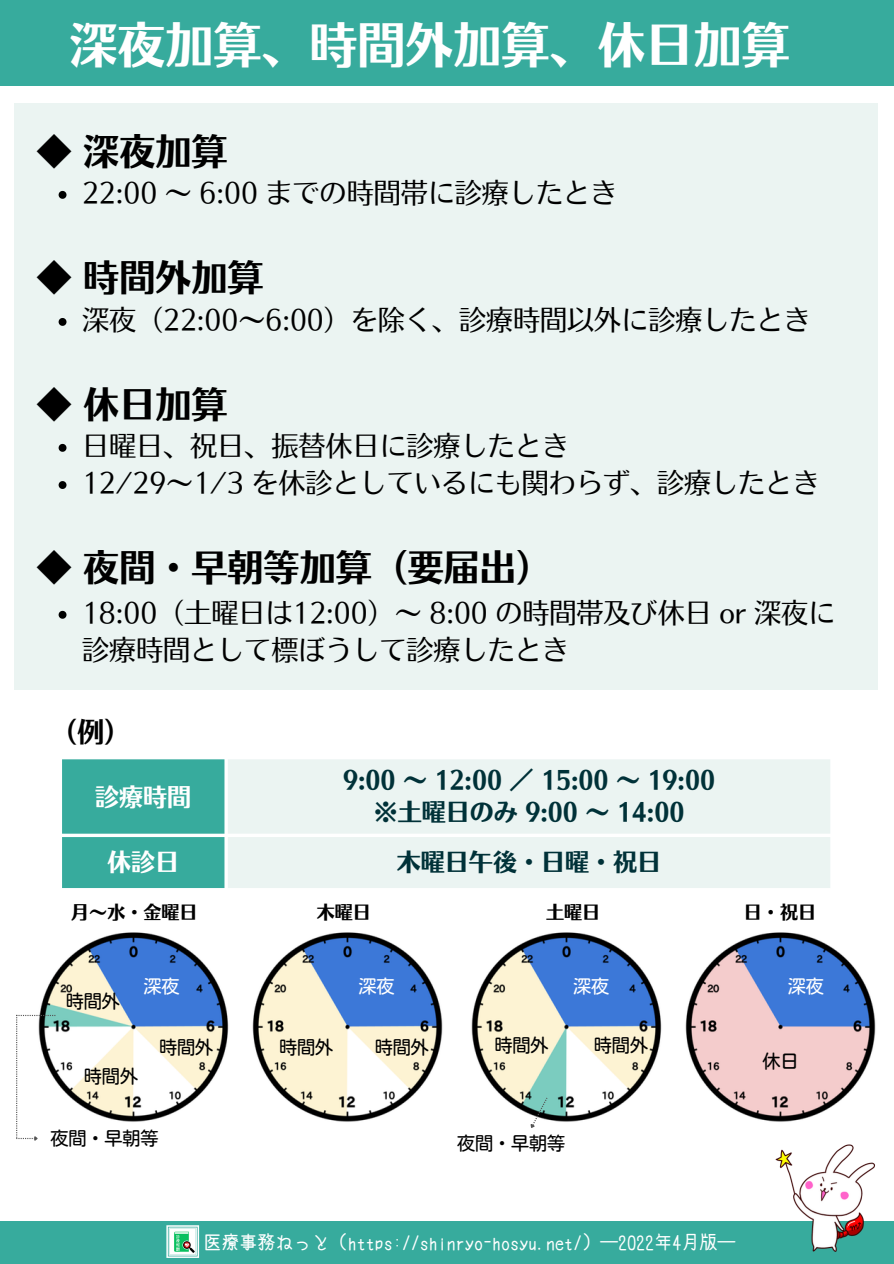
<style>
.page{position:relative;width:894px;height:1264px;background:#fff}
.page>*{position:absolute;margin:0;border:0;box-sizing:border-box;transform-origin:0 0}
.t1{font:48px "Nud Motoya Aporo Std W6";color:#fff}
.t2{font:36px "Nud Motoya Aporo Std W6";color:#000}
.t3{font:27px/37.2px "Nud Motoya Aporo Std W3";color:#000}
.t4{font:27px "Nud Motoya Aporo Std W6";color:#000}
.t5{font:24px/32.7px "Nud Motoya Aporo Std W6";color:#003138;text-align:center}
.t6{font:24px "Nud Motoya Aporo Std W6";color:#fff}
.t7{font:18px "cinecaption";color:#fff}
.t8{font:18px "Nud Motoya Maru Std W3";color:#000}
.t9{font:18px "Nud Motoya Aporo Std W6";color:#000}
.t10{font:18px "Nud Motoya Maru Std W3";color:#fff}
</style>
<div class="page">
<div style="left:0;top:0;width:893px;height:86px;background:#37ab9d"></div>
<div style="left:0;top:1221px;width:893px;height:42px;background:#37ab9d"></div>
<svg style="left:166px;top:1225px;width:33px;height:32px"></svg>
<img style="left:171px;top:1229px;width:24px;height:24px">
<div style="left:62px;top:759px;width:162px;height:129px;background:#37ab9d"></div>
<div style="left:228px;top:759px;width:602px;height:129px;background:#ebf4f2"></div>
<div style="left:14px;top:103px;width:863px;height:586px;background:#ebf4f2"></div>
<img style="left:471px;top:932px;width:405px;height:190px">
<img style="left:39px;top:932px;width:404px;height:190px">
<svg style="left:16px;top:1014px;width:39px;height:127px"></svg>
<svg style="left:527px;top:1097px;width:20px;height:31px"></svg>
<img style="left:775px;top:1144px;width:100px;height:108px">
<svg style="left:59px;top:191px;width:7px;height:8px"></svg>
<svg style="left:59px;top:444px;width:7px;height:8px"></svg>
<svg style="left:59px;top:481px;width:7px;height:8px"></svg>
<svg style="left:59px;top:318px;width:7px;height:8px"></svg>
<svg style="left:59px;top:611px;width:7px;height:7px"></svg>
<h1 class="t1" style="left:69px;top:21px;width:721px">深夜加算、時間外加算、休日加算</h1>
<h2 class="t2" style="left:36px;top:133px;width:193px">◆ 深夜加算</h2>
<p class="t3" style="left:82px;top:174px;width:536px">22:00 ～ 6:00 までの時間帯に診療したとき</p>
<h2 class="t2" style="left:36px;top:259px;width:229px">◆ 時間外加算</h2>
<p class="t3" style="left:82px;top:301px;width:729px">深夜（22:00～6:00）を除く、診療時間以外に診療したとき</p>
<h2 class="t2" style="left:36px;top:386px;width:193px">◆ 休日加算</h2>
<p class="t3" style="left:82px;top:427px;width:738px">日曜日、祝日、振替休日に診療したとき<br>12/29～1/3 を休診としているにも関わらず、診療したとき</p>
<h2 class="t2" style="left:36px;top:549px;width:517px">◆ 夜間・早朝等加算（要届出）</h2>
<p class="t3" style="left:82px;top:594px;width:754px">18:00（土曜日は12:00）～ 8:00 の時間帯及び休日 or 深夜に診療時間として標ぼうして診療したとき</p>
<p class="t4" style="left:50px;top:718px;width:83px">（例）</p>
<p class="t6" style="left:95px;top:784px;width:98px">診療時間</p>
<p class="t5" style="left:343px;top:763px;width:373px">9:00 ～ 12:00 ／ 15:00 ～ 19:00 ※土曜日のみ 9:00 ～ 14:00</p>
<p class="t6" style="left:107px;top:849px;width:67px">休診日</p>
<p class="t5" style="left:397px;top:845px;width:259px">木曜日午後・日曜・祝日</p>
<p class="t9" style="left:71px;top:903px;width:123px">月～水・金曜日</p>
<p class="t9" style="left:317px;top:903px;width:51px">木曜日</p>
<p class="t9" style="left:546px;top:903px;width:51px">土曜日</p>
<p class="t9" style="left:743px;top:903px;width:69px">日・祝日</p>
<p class="t8" style="left:66px;top:992px;width:56px">時間外</p>
<p class="t10" style="left:143px;top:977px;width:38px">深夜</p>
<p class="t10" style="left:358px;top:977px;width:38px">深夜</p>
<p class="t10" style="left:573px;top:977px;width:38px">深夜</p>
<p class="t10" style="left:787px;top:977px;width:38px">深夜</p>
<p class="t8" style="left:84px;top:1066px;width:56px">時間外</p>
<p class="t8" style="left:159px;top:1037px;width:56px">時間外</p>
<p class="t8" style="left:50px;top:1129px;width:110px">夜間・早朝等</p>
<p class="t8" style="left:279px;top:1037px;width:56px">時間外</p>
<p class="t8" style="left:374px;top:1037px;width:56px">時間外</p>
<p class="t8" style="left:494px;top:1035px;width:56px">時間外</p>
<p class="t8" style="left:593px;top:1035px;width:56px">時間外</p>
<p class="t8" style="left:457px;top:1134px;width:110px">夜間・早朝等</p>
<p class="t8" style="left:762px;top:1051px;width:32px">休日</p>
<p class="t7" style="left:203px;top:1232px;width:533px">医療事務ねっと (https://shinryo-hosyu.net/) ―2022年4月版―</p>
</div>
